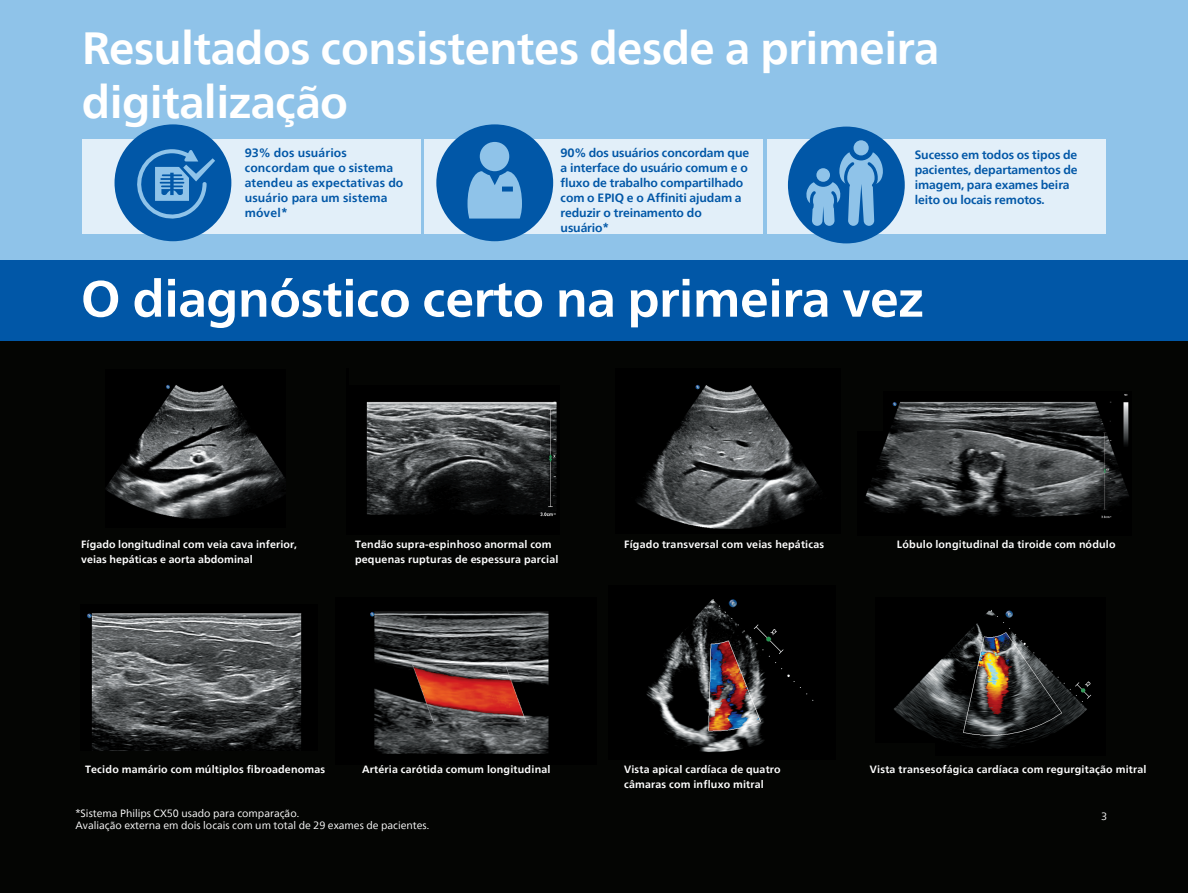
<style>
.page{position:relative;width:1188px;height:893px;background:#fff}
.page>*{position:absolute;margin:0;border:0;box-sizing:border-box;transform-origin:0 0}
._05_Headline_mid{font:700 51px "Neue Frutiger World";letter-spacing:-.01em;color:#fff}
._05_Headline_mid-2{font:700 45px/54px "Neue Frutiger World";letter-spacing:-.01em;color:#fff}
._01_Body_Copy{font:700 12px/15px "Neue Frutiger World";letter-spacing:-.005em;color:#0157a7}
._01_Body_Copy-2{font:700 12px/15px "Neue Frutiger World";letter-spacing:.015em;color:#0157a7}
._01_Body_Copy-3{font:700 10.5px/15px "Neue Frutiger World";letter-spacing:.02em;color:#fff}
._01_Body_Copy-4{font:10.5px/12.6px "Neue Frutiger World";color:#fff}
.s1{font-style:inherit}
</style>
<div class="page">
<div style="left:0;top:0;width:1188px;height:374px;background:#8fc3e9"></div>
<div style="left:0;top:260px;width:1188px;height:81px;background:#0157a7"></div>
<div style="left:0;top:341px;width:1188px;height:552px;background:#040503"></div>
<img style="left:865px;top:394px;width:264px;height:124px">
<img style="left:106px;top:385px;width:179px;height:134px">
<img style="left:637px;top:385px;width:182px;height:144px">
<img style="left:87px;top:613px;width:215px;height:138px">
<img style="left:370px;top:611px;width:179px;height:143px">
<img style="left:894px;top:610px;width:197px;height:139px">
<img style="left:646px;top:599px;width:168px;height:153px">
<div style="left:425px;top:139px;width:338px;height:94px;background:#e2eff9"></div>
<div style="left:767px;top:139px;width:339px;height:94px;background:#e2eff9"></div>
<div style="left:82px;top:139px;width:339px;height:94px;background:#e2eff9"></div>
<div style="left:115px;top:124px;width:116px;height:117px;background:#0157a7;border-radius:50%"></div>
<div style="left:788px;top:127px;width:117px;height:116px;background:#0157a7;border-radius:50%"></div>
<svg style="left:137px;top:149px;width:78px;height:70px"></svg>
<div style="left:436px;top:124px;width:117px;height:117px;background:#0157a7;border-radius:50%"></div>
<div style="left:480px;top:142px;width:29px;height:29px;background:#8fc3e9;border-radius:50%"></div>
<svg style="left:468px;top:171px;width:54px;height:48px;background:#78b1de"></svg>
<svg style="left:806px;top:135px;width:77px;height:91px"></svg>
<img style="left:366px;top:401px;width:191px;height:116px">
<div style="left:851px;top:361px;width:32px;height:70px;background:#040503"></div>
<div style="left:871px;top:743px;width:64px;height:16px;background:#040503"></div>
<p class="_05_Headline_mid-2" style="left:82px;top:20px;width:859px">Resultados consistentes desde a primeira digitalização</p>
<p class="_01_Body_Copy-2" style="left:245px;top:145px;width:160px">93% dos usuários concordam que o sistema atendeu as expectativas do usuário para um sistema móvel*</p>
<p class="_01_Body_Copy" style="left:561px;top:145px;width:190px">90% dos usuários concordam que a interface do usuário comum e o fluxo de trabalho compartilhado com o EPIQ e o Affiniti ajudam a reduzir o treinamento do usuário*</p>
<p class="_01_Body_Copy" style="left:915px;top:147px;width:164px">Sucesso em todos os tipos de pacientes, departamentos de imagem, para exames beira leito ou locais remotos.</p>
<p class="_05_Headline_mid" style="left:81px;top:254px;width:845px">O diagnóstico certo na primeira vez</p>
<p class="_01_Body_Copy-3" style="left:81px;top:536px;width:217px">Fígado longitudinal com veia cava inferior, veias hepáticas e aorta abdominal</p>
<p class="_01_Body_Copy-3" style="left:355px;top:536px;width:205px">Tendão supra-espinhoso anormal com pequenas rupturas de espessura parcial</p>
<p class="_01_Body_Copy-3" style="left:624px;top:537px;width:202px">Fígado transversal com veias hepáticas</p>
<p class="_01_Body_Copy-3" style="left:897px;top:537px;width:220px">Lóbulo longitudinal da tiroide com nódulo</p>
<p class="_01_Body_Copy-3" style="left:85px;top:762px;width:242px">Tecido mamário com múltiplos fibroadenomas</p>
<p class="_01_Body_Copy-3" style="left:362px;top:762px;width:190px">Artéria carótida comum longitudinal</p>
<p class="_01_Body_Copy-3" style="left:624px;top:761px;width:158px">Vista apical cardíaca de quatro câmaras com influxo mitral</p>
<p class="_01_Body_Copy-3" style="left:870px;top:762px;width:278px">Vista transesofágica cardíaca com regurgitação mitra<span class="s1">l</span></p>
<p class="_01_Body_Copy-4" style="left:75px;top:807px;width:355px">*Sistema Philips CX50 usado para comparação.<br>Avaliação externa em dois locais com um total de 29 exames de pacientes.</p>
<p class="_01_Body_Copy-4" style="left:1101px;top:810px;width:8px">3</p>
</div>
